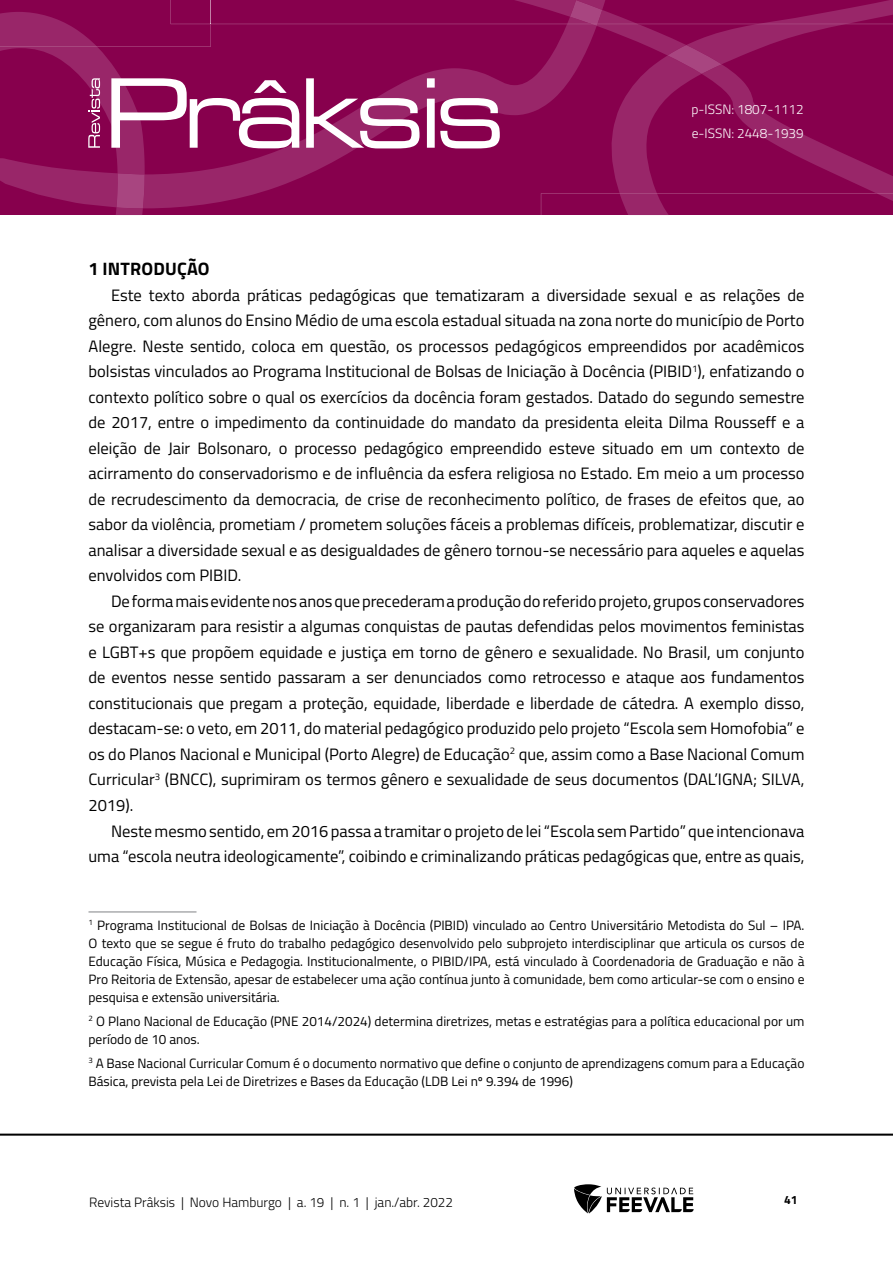
<style>
.page{position:relative;width:893px;height:1263px;background:#fff}
.page>*{position:absolute;margin:0;border:0;box-sizing:border-box;transform-origin:0 0}
.TITILO_1{font:700 18px "Titillium Web";letter-spacing:.01em;color:#000}
.Corpo_de_texto{font:16.5px/25.5px "Titillium Web";color:#000;text-align:justify}
.Rodapé{font:13.5px/18px "Titillium Web";color:#000}
.t1{font:300 13.5px "Titillium Web";color:#000}
.t2{font:300 13.5px/24px "Titillium Web";color:#fff}
.t3{font:700 12px "Titillium Web";color:#000}
</style>
<div class="page">
<hr style="left:0;top:1133px;width:893px;height:3px;background:#000">
<svg style="left:574px;top:1184px;width:120px;height:29px"></svg>
<svg style="left:0;top:0;width:893px;height:215px;background:#8f1259"></svg>
<hr style="left:88px;top:911px;width:108px;height:1px;background:#808285">
<p class="t2" style="left:691px;top:97px;width:114px">p-ISSN: 1807-1112 e-ISSN: 2448-1939</p>
<p class="TITILO_1" style="left:88px;top:255px;width:123px">1 INTRODUÇÃO</p>
<p class="Corpo_de_texto" style="left:88px;top:282px;width:718px;text-indent:22px">Este texto aborda práticas pedagógicas que tematizaram a diversidade sexual e as relações de gênero, com alunos do Ensino Médio de uma escola estadual situada na zona norte do município de Porto Alegre. Neste sentido, coloca em questão, os processos pedagógicos empreendidos por acadêmicos bolsistas vinculados ao Programa Institucional de Bolsas de Iniciação à Docência (PIBID<sup>1</sup>), enfatizando o contexto político sobre o qual os exercícios da docência foram gestados. Datado do segundo semestre de 2017, entre o impedimento da continuidade do mandato da presidenta eleita Dilma Rousseff e a eleição de Jair Bolsonaro, o processo pedagógico empreendido esteve situado em um contexto de acirramento do conservadorismo e de influência da esfera religiosa no Estado. Em meio a um processo de recrudescimento da democracia, de crise de reconhecimento político, de frases de efeitos que, ao sabor da violência, prometiam / prometem soluções fáceis a problemas difíceis, problematizar, discutir e analisar a diversidade sexual e as desigualdades de gênero tornou-se necessário para aqueles e aquelas envolvidos com PIBID.</p>
<p class="Corpo_de_texto" style="left:88px;top:588px;width:718px;text-indent:22px">De forma mais evidente nos anos que precederam a produção do referido projeto, grupos conservadores se organizaram para resistir a algumas conquistas de pautas defendidas pelos movimentos feministas e LGBT+s que propõem equidade e justiça em torno de gênero e sexualidade. No Brasil, um conjunto de eventos nesse sentido passaram a ser denunciados como retrocesso e ataque aos fundamentos constitucionais que pregam a proteção, equidade, liberdade e liberdade de cátedra. A exemplo disso, destacam-se: o veto, em 2011, do material pedagógico produzido pelo projeto “Escola sem Homofobia” e os do Planos Nacional e Municipal (Porto Alegre) de Educação<sup>2</sup> que, assim como a Base Nacional Comum Curricular<sup>3</sup> (BNCC), suprimiram os termos gênero e sexualidade de seus documentos (DAL’IGNA; SILVA, 2019).</p>
<p class="Corpo_de_texto" style="left:88px;top:817px;width:717px;text-align:right">Neste mesmo sentido, em 2016 passa a tramitar o projeto de lei “Escola sem Partido” que intencionava uma “escola neutra ideologicamente”, coibindo e criminalizando práticas pedagógicas que, entre as quais,</p>
<p class="Rodapé" style="left:88px;top:915px;width:718px;text-align:justify"><sup>1</sup> Programa Institucional de Bolsas de Iniciação à Docência (PIBID) vinculado ao Centro Universitário Metodista do Sul – IPA.<br>O texto que se segue é fruto do trabalho pedagógico desenvolvido pelo subprojeto interdisciplinar que articula os cursos de Educação Física, Música e Pedagogia. Institucionalmente, o PIBID/IPA, está vinculado à Coordenadoria de Graduação e não à Pro Reitoria de Extensão, apesar de estabelecer uma ação contínua junto à comunidade, bem como articular-se com o ensino e pesquisa e extensão universitária.</p>
<p class="Rodapé" style="left:88px;top:1011px;width:717px"><sup>2</sup> O Plano Nacional de Educação (PNE 2014/2024) determina diretrizes, metas e estratégias para a política educacional por um período de 10 anos.</p>
<p class="Rodapé" style="left:88px;top:1053px;width:717px"><sup>3</sup> A Base Nacional Curricular Comum é o documento normativo que define o conjunto de aprendizagens comum para a Educação<br>Básica, prevista pela Lei de Diretrizes e Bases da Educação (LDB Lei nº 9.394 de 1996)</p>
<p class="t1" style="left:89px;top:1192px;width:365px">Revista Prâksis | Novo Hamburgo | a. 19 | n. 1 | jan./abr. 2022</p>
<p class="t3" style="left:784px;top:1190px;width:15px">41</p>
</div>
